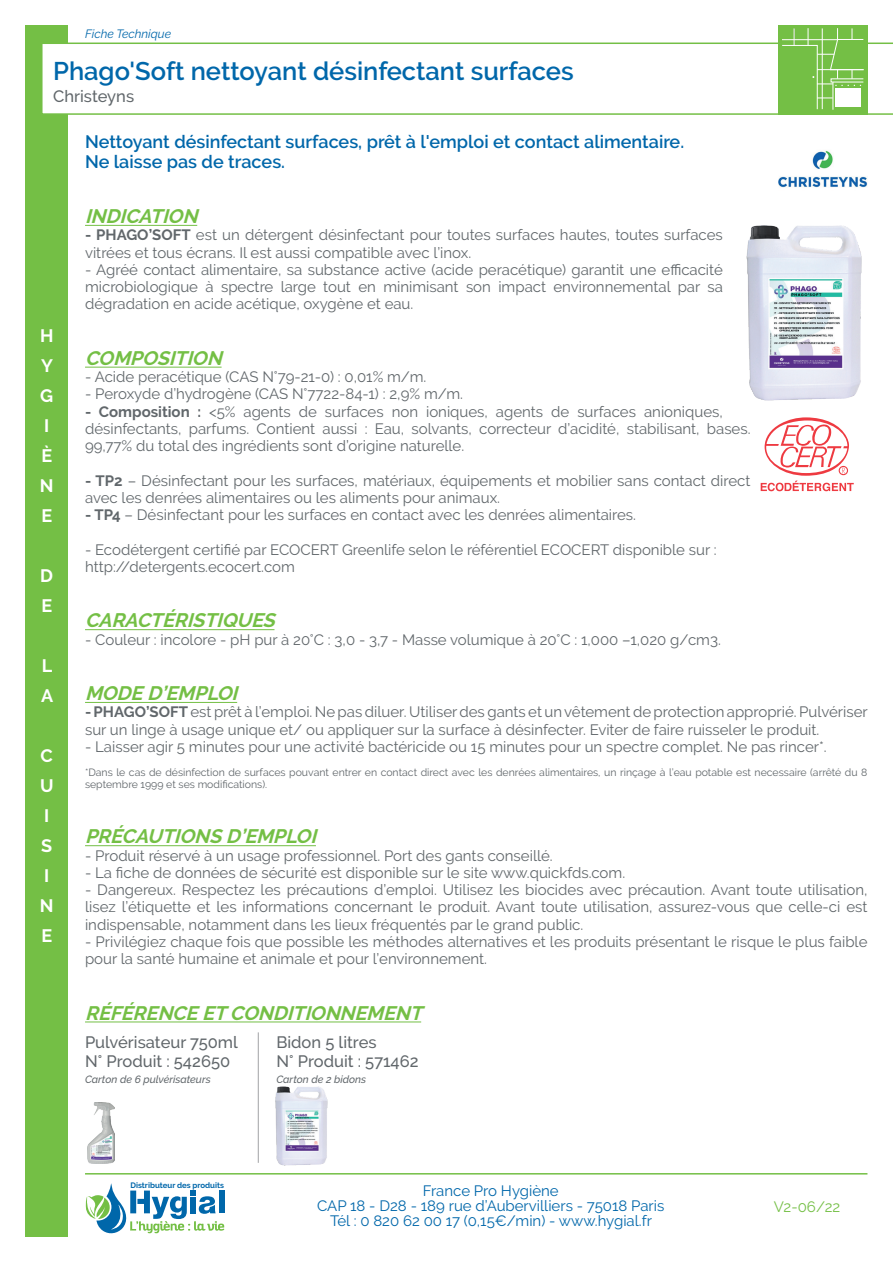
<style>
.page{position:relative;width:893px;height:1263px;background:#fff}
.page>*{position:absolute;margin:0;border:0;box-sizing:border-box;transform-origin:0 0}
.t1{font:600 25.5px "Raleway";color:#0067aa}
.t2{font:italic 700 19.5px "Raleway";color:#74bf45}
.t3{font:600 18px/19.5px "Raleway";color:#0067aa}
.t4{font:700 18px/30px "Raleway";color:#fff}
.t5{font:500 16.5px/19.5px "Raleway";color:#61676b}
.t6{font:15px/17.2px "Raleway";color:#61676b}
.t7{font:15px/15px "Raleway";color:#0067aa;text-align:center}
.t8{font:15px "Raleway";color:#74bf45}
.t9{font:italic 12px "Raleway";color:#0067aa}
.t10{font:10.5px/12px "Raleway";color:#61676b}
.t11{font:italic 500 10.5px "Raleway";color:#61676b}
.t12{font:700 7.8px "Raleway";color:#0067aa}
.s1{font-weight:700}
</style>
<div class="page">
<hr style="left:85px;top:1173px;width:782px;height:1px;background:#74bf45">
<div style="left:26px;top:26px;width:42px;height:1211px;background:#74bf45"></div>
<svg style="left:85px;top:1183px;width:139px;height:50px"></svg>
<svg style="left:42px;top:43px;width:851px;height:72px"></svg>
<div style="left:778px;top:26px;width:89px;height:89px;background:#74bf45"></div>
<hr style="left:85px;top:225px;width:112px;height:1px;background:#74bf45">
<hr style="left:85px;top:367px;width:137px;height:1px;background:#74bf45">
<hr style="left:85px;top:629px;width:189px;height:1px;background:#74bf45">
<hr style="left:85px;top:702px;width:152px;height:1px;background:#74bf45">
<hr style="left:85px;top:845px;width:231px;height:1px;background:#74bf45">
<hr style="left:85px;top:1021px;width:336px;height:1px;background:#74bf45">
<svg style="left:761px;top:417px;width:93px;height:74px"></svg>
<img style="left:778px;top:150px;width:89px;height:38px">
<img style="left:88px;top:1102px;width:26px;height:62px">
<img style="left:275px;top:1086px;width:52px;height:80px">
<hr style="left:258px;top:1032px;width:1px;height:131px;background:#a1a3a5">
<img style="left:746px;top:225px;width:116px;height:176px">
<svg style="left:782px;top:28px;width:81px;height:82px"></svg>
<p class="t9" style="left:85px;top:27px;width:88px">Fiche Technique</p>
<h1 class="t1" style="left:53px;top:56px;width:522px">Phago'Soft nettoyant désinfectant surfaces</h1>
<p class="t5" style="left:53px;top:86px;width:82px">Christeyns</p>
<p class="t4" style="left:40px;top:321px;width:15px">H<br>Y<br>G<br>I<br>È<br>N<br>E</p>
<p class="t4" style="left:40px;top:561px;width:14px">D<br>E</p>
<p class="t4" style="left:41px;top:651px;width:14px">L<br>A</p>
<p class="t4" style="left:40px;top:741px;width:15px">C<br>U<br>I<br>S<br>I<br>N<br>E</p>
<p class="t3" style="left:85px;top:132px;width:601px">Nettoyant désinfectant surfaces, prêt à l'emploi et contact alimentaire.<br>Ne laisse pas de traces.</p>
<h2 class="t2" style="left:85px;top:205px;width:120px">INDICATION</h2>
<p class="t6" style="left:85px;top:226px;width:639px"><span class="s1">- PHAGO’SOFT</span> est un détergent désinfectant pour toutes surfaces hautes, toutes surfaces vitrées et tous écrans. Il est aussi compatible avec l’inox.</p>
<p class="t6" style="left:85px;top:261px;width:639px;text-align:justify">- Agréé contact alimentaire, sa substance active (acide peracétique) garantit une efficacité microbiologique à spectre large tout en minimisant son impact environnemental par sa dégradation en acide acétique, oxygène et eau.</p>
<h2 class="t2" style="left:85px;top:347px;width:144px">COMPOSITION</h2>
<p class="t6" style="left:85px;top:368px;width:343px">- Acide peracétique (CAS N°79-21-0) : 0,01% m/m.</p>
<p class="t6" style="left:85px;top:385px;width:380px">- Peroxyde d’hydrogène (CAS N°7722-84-1) : 2,9% m/m.</p>
<p class="t6" style="left:85px;top:403px;width:667px"><span class="s1">- Composition :</span> &lt;5% agents de surfaces non ioniques, agents de surfaces anioniques, désinfectants, parfums. Contient aussi : Eau, solvants, correcteur d’acidité, stabilisant, bases.<br>99,77% du total des ingrédients sont d’origine naturelle.</p>
<p class="t6" style="left:85px;top:472px;width:667px"><span class="s1">- TP2</span> – Désinfectant pour les surfaces, matériaux, équipements et mobilier sans contact direct avec les denrées alimentaires ou les aliments pour animaux.</p>
<p class="t6" style="left:85px;top:506px;width:552px"><span class="s1">- TP4</span> – Désinfectant pour les surfaces en contact avec les denrées alimentaires.</p>
<p class="t6" style="left:85px;top:541px;width:633px">- Ecodétergent certifié par ECOCERT Greenlife selon le référentiel ECOCERT disponible sur : http://detergents.ecocert.com</p>
<h2 class="t2" style="left:85px;top:609px;width:197px">CARACTÉRISTIQUES</h2>
<p class="t6" style="left:85px;top:631px;width:637px">- Couleur : incolore - pH pur à 20°C : 3,0 - 3,7 - Masse volumique à 20°C : 1,000 –1,020 g/cm3.</p>
<h2 class="t2" style="left:85px;top:682px;width:160px">MODE D’EMPLOI</h2>
<p class="t6" style="left:85px;top:703px;width:784px"><span class="s1">- PHAGO’SOFT</span> est prêt à l’emploi. Ne pas diluer. Utiliser des gants et un vêtement de protection approprié. Pulvériser sur un linge à usage unique et/ ou appliquer sur la surface à désinfecter. Eviter de faire ruisseler le produit.</p>
<p class="t6" style="left:85px;top:738px;width:743px">- Laisser agir 5 minutes pour une activité bactéricide ou 15 minutes pour un spectre complet. Ne pas rincer*.</p>
<p class="t10" style="left:85px;top:766px;width:784px">*Dans le cas de désinfection de surfaces pouvant entrer en contact direct avec les denrées alimentaires, un rinçage à l’eau potable est necessaire (arrêté du 8 septembre 1999 et ses modifications).</p>
<h2 class="t2" style="left:85px;top:825px;width:238px">PRÉCAUTIONS D’EMPLOI</h2>
<p class="t6" style="left:85px;top:847px;width:469px">- Produit réservé à un usage professionnel. Port des gants conseillé.</p>
<p class="t6" style="left:85px;top:864px;width:542px">- La fiche de données de sécurité est disponible sur le site www.quickfds.com.</p>
<p class="t6" style="left:85px;top:881px;width:784px;text-align:justify">- Dangereux. Respectez les précautions d’emploi. Utilisez les biocides avec précaution. Avant toute utilisation, lisez l’étiquette et les informations concernant le produit. Avant toute utilisation, assurez-vous que celle-ci est indispensable, notamment dans les lieux fréquentés par le grand public.</p>
<p class="t6" style="left:85px;top:933px;width:784px">- Privilégiez chaque fois que possible les méthodes alternatives et les produits présentant le risque le plus faible pour la santé humaine et animale et pour l’environnement.</p>
<h2 class="t2" style="left:85px;top:1002px;width:344px">RÉFÉRENCE ETCONDITIONNEMENT</h2>
<p class="t5" style="left:85px;top:1032px;width:154px">Pulvérisateur 750ml<br>N° Produit : 542650</p>
<p class="t5" style="left:276px;top:1032px;width:144px">Bidon 5 litres<br>N° Produit : 571462</p>
<p class="t11" style="left:85px;top:1073px;width:127px">Carton de 6 pulvérisateurs</p>
<p class="t11" style="left:276px;top:1073px;width:91px">Carton de 2 bidons</p>
<p class="t12" style="left:130px;top:1180px;width:95px">Distributeur des produits</p>
<p class="t7" style="left:317px;top:1183px;width:349px">France Pro Hygiène<br>CAP 18 - D28 - 189 rue d’Aubervilliers - 75018 Paris<br>Tél : 0 820 62 00 17 (0,15€/min) - www.hygial.fr</p>
<p class="t8" style="left:774px;top:1198px;width:68px">V2-06/22</p>
</div>
